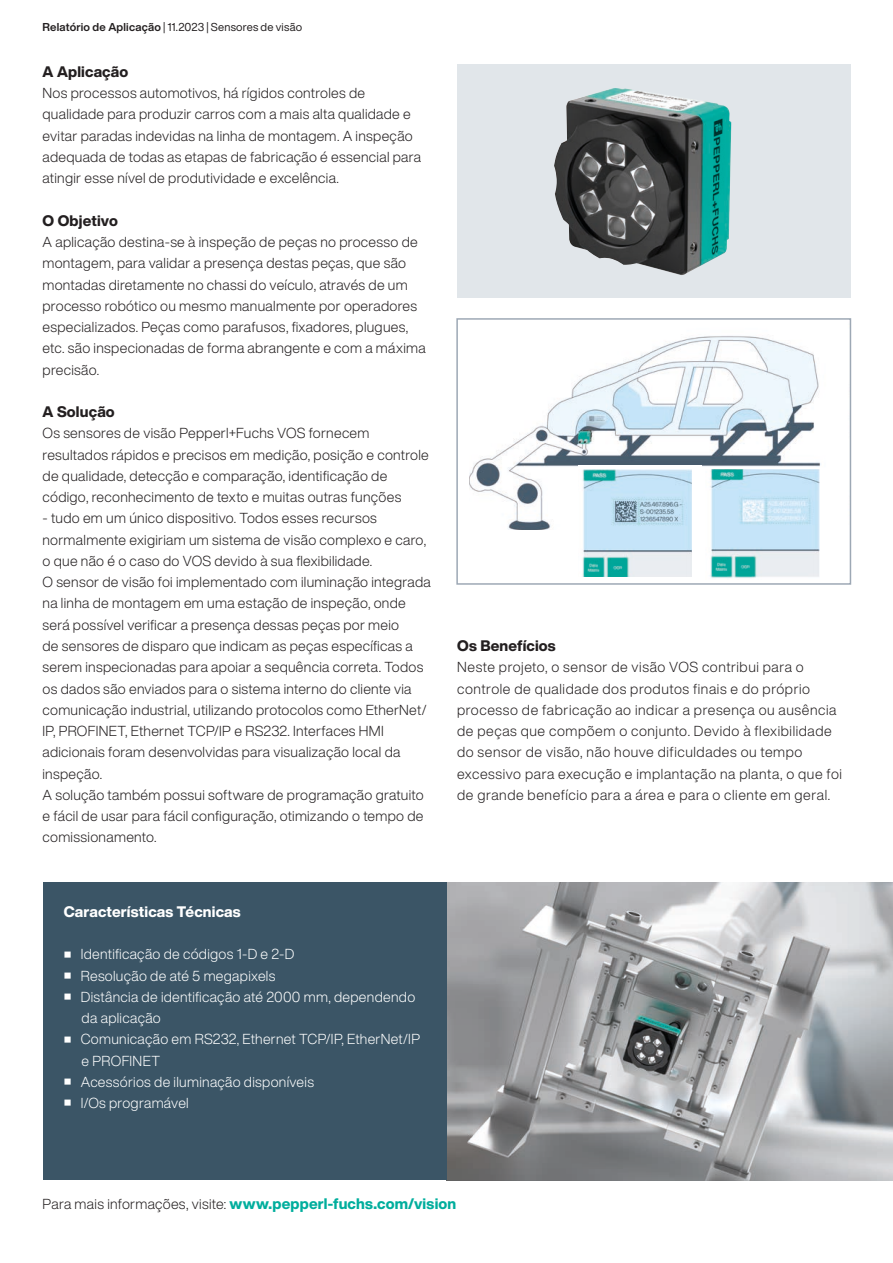
<style>
.page{position:relative;width:893px;height:1263px;background:#fff}
.page>*{position:absolute;margin:0;border:0;box-sizing:border-box;transform-origin:0 0}
.t1{font:800 15px "Helvetica Now Display";letter-spacing:.01em;color:#00ae9d}
.t2{font:800 15px "Helvetica Now Display";letter-spacing:.01em;color:#231f20}
.t3{font:800 15px "Helvetica Now Display";letter-spacing:.01em;color:#fff}
.t4{font:300 14.25px/21.3px "Helvetica Now Display";letter-spacing:.02em;color:#231f20}
.t5{font:300 14.25px/21.3px "Helvetica Now Display";letter-spacing:.04em;color:#231f20}
.t6{font:300 14.25px/21.3px "Helvetica Now Display";letter-spacing:.02em;color:#fff}
.t7{font:11.25px "Helvetica Now Display";letter-spacing:.02em;color:#231f20}
.s1{font-weight:700}
.s2{font-weight:300;font-size:14.25px;color:#231f20}
</style>
<div class="page">
<div style="left:457px;top:64px;width:393px;height:234px;background:#e1e6ea"></div>
<img style="left:554px;top:88px;width:178px;height:187px">
<img style="left:469px;top:336px;width:352px;height:194px">
<div style="left:456px;top:318px;width:395px;height:267px;border:2px solid #9da8b5"></div>
<div style="left:578px;top:465px;width:124px;height:112px;background:#fff"></div>
<img style="left:582px;top:469px;width:110px;height:108px">
<div style="left:706px;top:469px;width:123px;height:110px;background:#fff"></div>
<img style="left:710px;top:469px;width:109px;height:110px">
<img style="left:446px;top:882px;width:447px;height:298px">
<div style="left:43px;top:882px;width:403px;height:298px;background:#3b5566"></div>
<p class="t7" style="left:43px;top:19px;width:261px"><span class="s1">Relatório de Aplicação</span> | 11.2023 | Sensores de visão</p>
<p class="t2" style="left:43px;top:61px;width:87px">A Aplicação</p>
<p class="t4" style="left:43px;top:82px;width:380px">Nos processos automotivos, há rígidos controles de qualidade para produzir carros com a mais alta qualidade e evitar paradas indevidas na linha de montagem. A inspeção adequada de todas as etapas de fabricação é essencial para atingir esse nível de produtividade e excelência.</p>
<p class="t2" style="left:43px;top:210px;width:77px">O Objetivo</p>
<p class="t4" style="left:43px;top:231px;width:385px">A aplicação destina-se à inspeção de peças no processo de montagem, para validar a presença destas peças, que são montadas diretamente no chassi do veículo, através de um processo robótico ou mesmo manualmente por operadores especializados. Peças como parafusos, fixadores, plugues, etc. são inspecionadas de forma abrangente e com a máxima precisão.</p>
<p class="t2" style="left:43px;top:401px;width:74px">A Solução</p>
<p class="t4" style="left:43px;top:422px;width:388px">Os sensores de visão Pepperl+Fuchs VOS fornecem resultados rápidos e precisos em medição, posição e controle de qualidade, detecção e comparação, identificação de código, reconhecimento de texto e muitas outras funções</p>
<p class="t4" style="left:43px;top:508px;width:390px">- tudo em um único dispositivo. Todos esses recursos normalmente exigiriam um sistema de visão complexo e caro, o que não é o caso do VOS devido à sua flexibilidade.<br>O sensor de visão foi implementado com iluminação integrada na linha de montagem em uma estação de inspeção, onde será possível verificar a presença dessas peças por meio<br>de sensores de disparo que indicam as peças específicas a serem inspecionadas para apoiar a sequência correta. Todos os dados são enviados para o sistema interno do cliente via comunicação industrial, utilizando protocolos como EtherNet/ IP, PROFINET, Ethernet TCP/IP e RS232. Interfaces HMI adicionais foram desenvolvidas para visualização local da inspeção.<br>A solução também possui software de programação gratuito e fácil de usar para fácil configuração, otimizando o tempo de comissionamento.</p>
<p class="t3" style="left:64px;top:901px;width:178px">Características Técnicas</p>
<p class="t6" style="left:65px;top:943px;width:231px"><sup>■</sup> Identificação de códigos 1-D e 2-D</p>
<p class="t6" style="left:65px;top:965px;width:212px"><sup>■</sup> Resolução de até 5 megapixels</p>
<p class="t6" style="left:82px;top:986px;width:335px;text-indent:-17px"><sup>■</sup> Distância de identificação até 2000 mm, dependendo da aplicação</p>
<p class="t6" style="left:82px;top:1028px;width:340px;text-indent:-17px"><sup>■</sup> Comunicação em RS232, Ethernet TCP/IP, EtherNet/IP e PROFINET</p>
<p class="t6" style="left:65px;top:1071px;width:251px"><sup>■</sup> Acessórios de iluminação disponíveis</p>
<p class="t6" style="left:65px;top:1092px;width:126px"><sup>■</sup> I/Os programável</p>
<p class="t2" style="left:457px;top:635px;width:100px">Os Benefícios</p>
<p class="t5" style="left:457px;top:656px;width:386px">Neste projeto, o sensor de visão VOS contribui para o controle de qualidade dos produtos finais e do próprio processo de fabricação ao indicar a presença ou ausência de peças que compõem o conjunto. Devido à flexibilidade do sensor de visão, não houve dificuldades ou tempo excessivo para execução e implantação na planta, o que foi de grande benefício para a área e para o cliente em geral.</p>
<p class="t1" style="left:43px;top:1193px;width:415px"><span class="s2">Para mais informações, visite:</span> www.pepperl-fuchs.com/vision</p>
</div>
